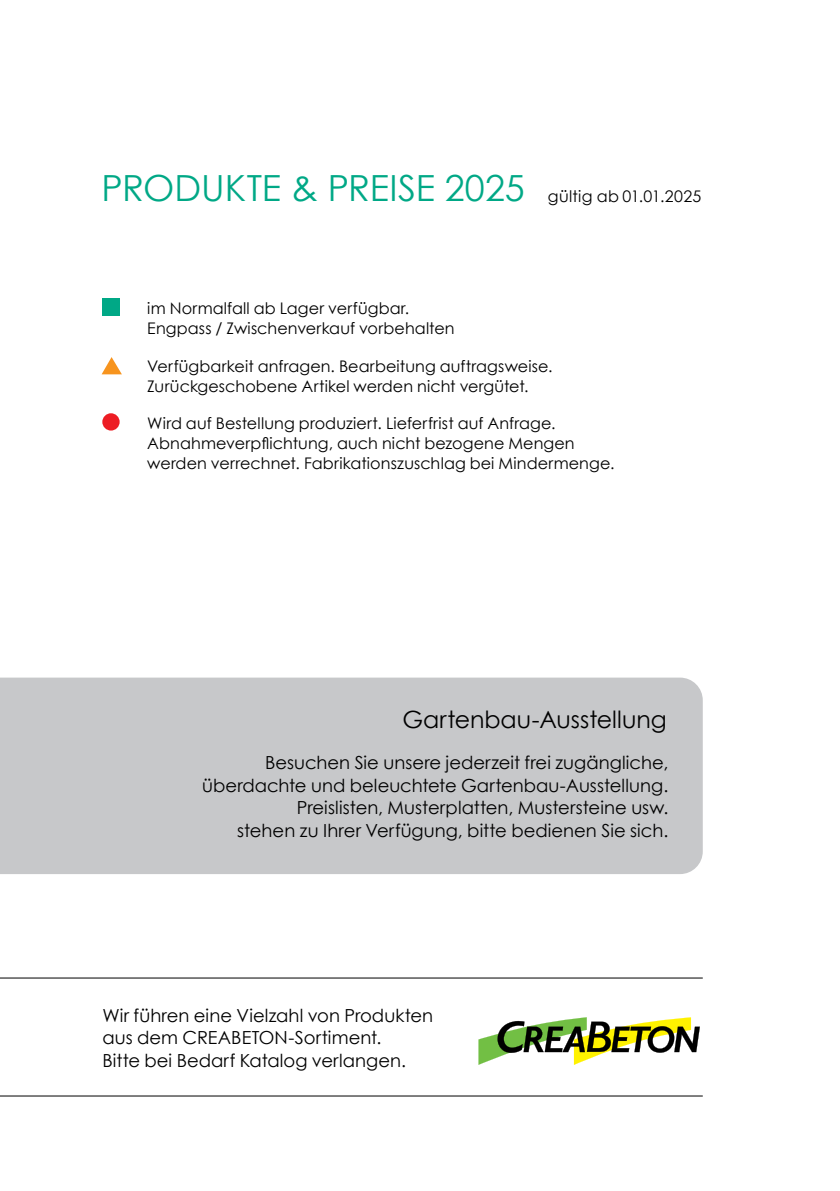
<style>
.page{position:relative;width:840px;height:1191px;background:#fff}
.page>*{position:absolute;margin:0;border:0;box-sizing:border-box;transform-origin:0 0}
.t1{font:36px "Century Gothic";color:#00a886}
.t2{font:23.8px "Century Gothic";color:#000}
.t3{font:18px/22.4px "Century Gothic";color:#000;text-align:right}
.t4{font:16px/20px "Century Gothic";letter-spacing:.005em;color:#000}
</style>
<div class="page">
<div style="left:0;top:677px;width:702px;height:197px;background:#c7c8ca"></div>
<div style="left:102px;top:298px;width:18px;height:17px;background:#00a886"></div>
<svg style="left:102px;top:357px;width:20px;height:17px"></svg>
<div style="left:102px;top:413px;width:18px;height:17px;background:#ed1d24;border-radius:50%"></div>
<hr style="left:0;top:977px;width:702px;height:1px;background:#000">
<hr style="left:0;top:1095px;width:702px;height:1px;background:#000">
<svg style="left:478px;top:1017px;width:221px;height:48px"></svg>
<h1 class="t1" style="left:101px;top:163px;width:424px">PRODUKTE &amp; PREISE 2025</h1>
<p class="t4" style="left:547px;top:186px;width:155px">gültig ab 01.01.2025</p>
<p class="t4" style="left:147px;top:298px;width:308px">im Normalfall ab Lager verfügbar.<br>Engpass / Zwischenverkauf vorbehalten</p>
<p class="t4" style="left:147px;top:356px;width:406px">Verfügbarkeit anfragen. Bearbeitung auftragsweise.<br>Zurückgeschobene Artikel werden nicht vergütet.</p>
<p class="t4" style="left:147px;top:413px;width:468px">Wird auf Bestellung produziert. Lieferfrist auf Anfrage.<br>Abnahmeverpflichtung, auch nicht bezogene Mengen werden verrechnet. Fabrikationszuschlag bei Mindermenge.</p>
<h2 class="t2" style="left:402px;top:703px;width:266px">Gartenbau-Ausstellung</h2>
<p class="t3" style="left:202px;top:751px;width:467px">Besuchen Sie unsere jederzeit frei zugängliche, überdachte und beleuchtete Gartenbau-Ausstellung.<br>Preislisten, Musterplatten, Mustersteine usw.<br>stehen zu Ihrer Verfügung, bitte bedienen Sie sich.</p>
<p class="t3" style="left:102px;top:1003px;width:332px;text-align:left">Wir führen eine Vielzahl von Produkten aus dem CREABETON-Sortiment.<br>Bitte bei Bedarf Katalog verlangen.</p>
</div>
